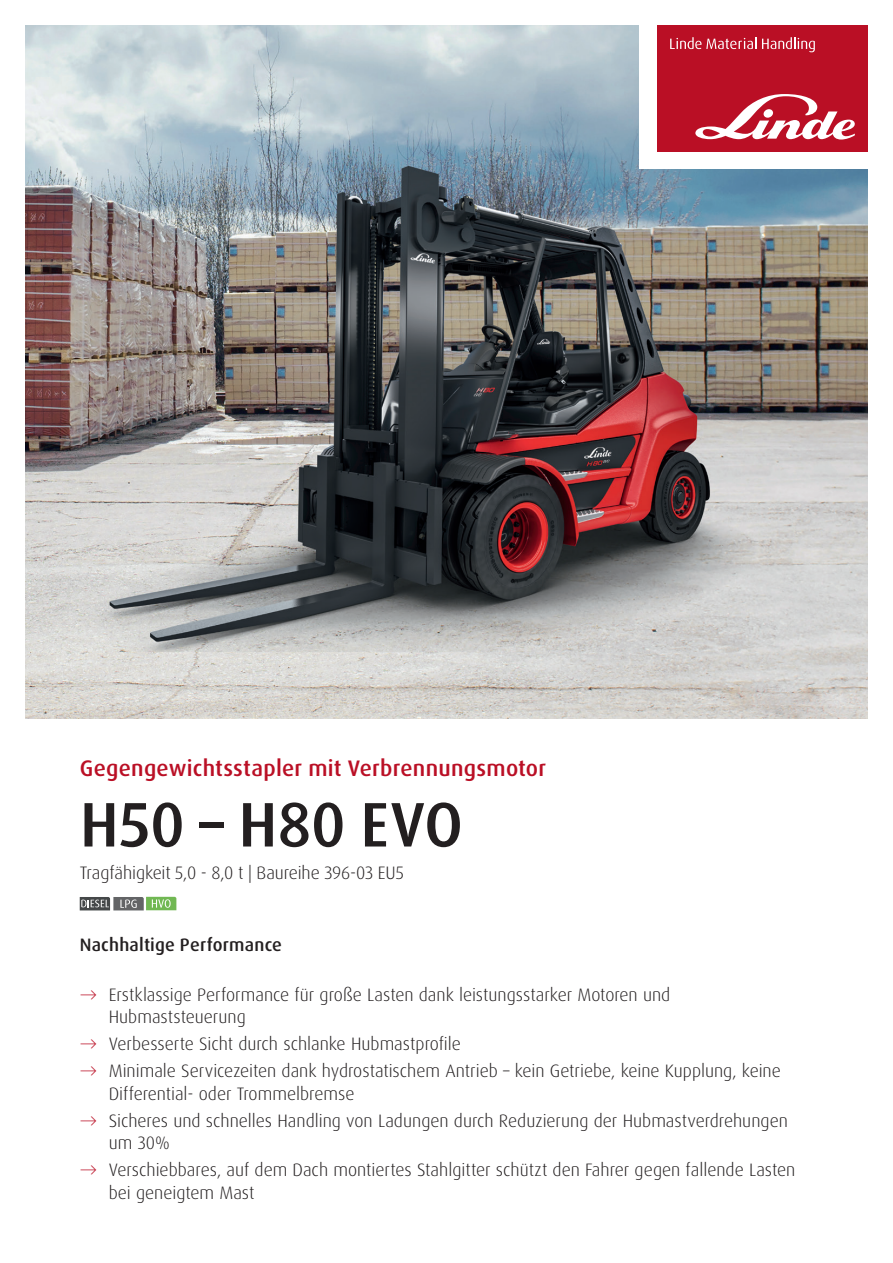
<style>
.page{position:relative;width:893px;height:1263px;background:#fff}
.page>*{position:absolute;margin:0;border:0;box-sizing:border-box;transform-origin:0 0}
.t1{font:500 63px "Dax Pro";letter-spacing:-.005em;color:#231f20}
.t2{font:500 22.5px "Dax Pro";letter-spacing:.01em;color:#ba0f25}
.t3{font:300 18px/22.5px "Dax Pro";color:#231f20}
.t4{font:500 18px "Dax Pro";letter-spacing:.015em;color:#231f20}
.s1{color:#ba0f25}
</style>
<div class="page">
<img style="left:26px;top:26px;width:841px;height:693px">
<svg style="left:80px;top:897px;width:96px;height:13px"></svg>
<div style="left:640px;top:0;width:253px;height:169px;background:#fff"></div>
<div style="left:657px;top:26px;width:210px;height:126px;background:#ba0f25"></div>
<svg style="left:695px;top:94px;width:160px;height:46px"></svg>
<svg style="left:670px;top:37px;width:86px;height:12px"></svg>
<svg style="left:762px;top:37px;width:53px;height:15px"></svg>
<p class="t2" style="left:80px;top:753px;width:468px">Gegengewichtsstapler mit Verbrennungsmotor</p>
<h1 class="t1" style="left:80px;top:784px;width:384px">H50 – H80 EVO</h1>
<p class="t3" style="left:80px;top:862px;width:326px">Tragfähigkeit 5,0 - 8,0 t | Baureihe 396-03 EU5</p>
<p class="t4" style="left:80px;top:933px;width:204px">Nachhaltige Performance</p>
<p class="t3" style="left:109px;top:983px;width:563px;text-indent:-28px"><span class="s1">→</span> Erstklassige Performance für große Lasten dank leistungsstarker Motoren und<br>Hubmaststeuerung</p>
<p class="t3" style="left:81px;top:1033px;width:382px"><span class="s1">→</span> Verbesserte Sicht durch schlanke Hubmastprofile</p>
<p class="t3" style="left:109px;top:1060px;width:674px;text-indent:-28px"><span class="s1">→</span> Minimale Servicezeiten dank hydrostatischem Antrieb – kein Getriebe, keine Kupplung, keine<br>Differential- oder Trommelbremse</p>
<p class="t3" style="left:109px;top:1109px;width:681px;text-indent:-28px"><span class="s1">→</span> Sicheres und schnelles Handling von Ladungen durch Reduzierung der Hubmastverdrehungen um 30%</p>
<p class="t3" style="left:109px;top:1159px;width:688px;text-indent:-28px"><span class="s1">→</span> Verschiebbares, auf dem Dach montiertes Stahlgitter schützt den Fahrer gegen fallende Lasten bei geneigtem Mast</p>
</div>
